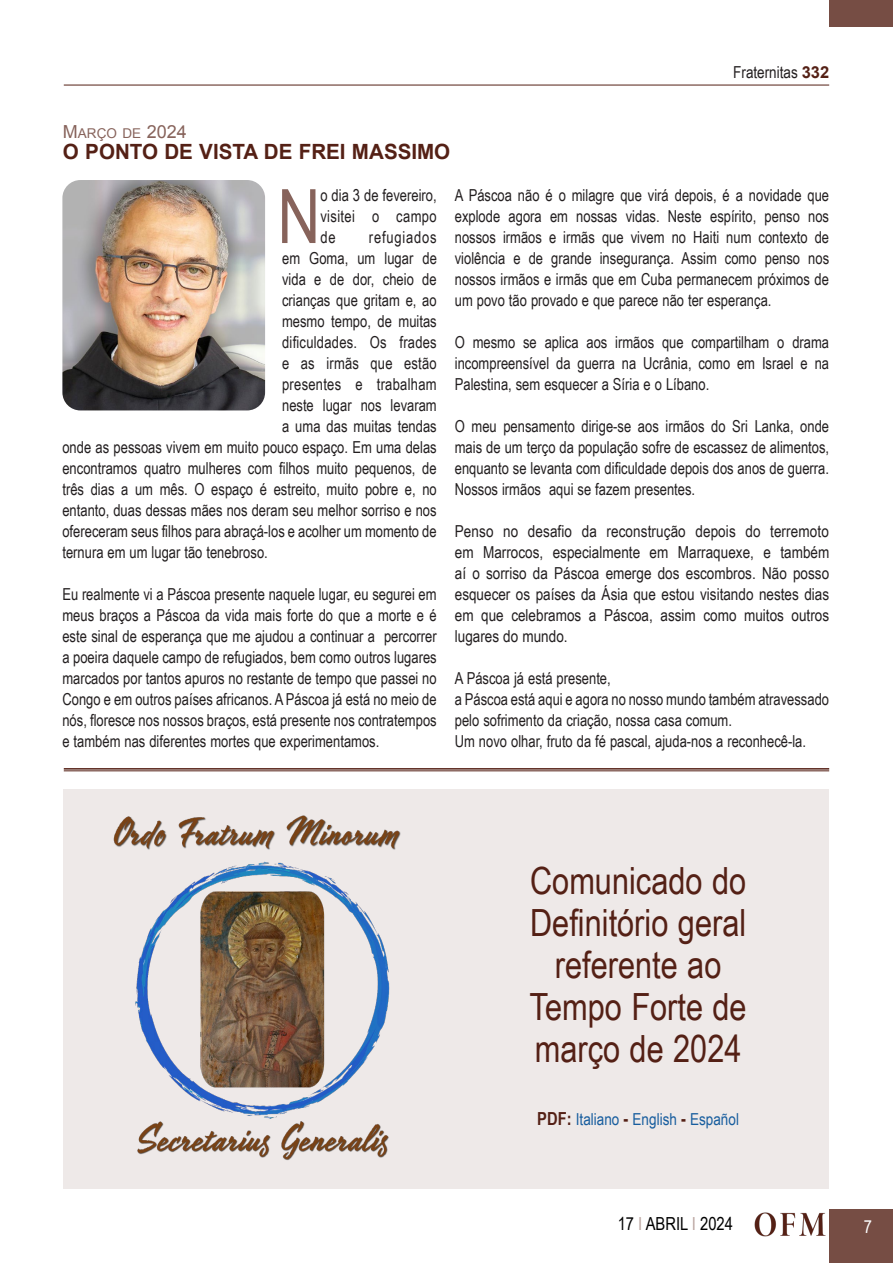
<style>
.page{position:relative;width:893px;height:1263px;background:#fff}
.page>*{position:absolute;margin:0;border:0;box-sizing:border-box;transform-origin:0 0}
.Titolo{font:75.15px "Arial Narrow";color:#87635b;scale:.96 1}
.Titolo_piccolo{font:37.5px "Arial Narrow";color:#542015}
.Titolo-2{font:700 21px "Arial";color:#542015}
.t1{font:18px "Arial Narrow";color:#000}
.t2{font:18px "Arial Narrow";color:#fff}
.Titolo-3{font:16.5px/21px "Arial Narrow";color:#231f20;text-align:justify;scale:.96 1}
.Titolo-4{font:16.5px/21px "Arial Narrow";color:#231f20;text-align:justify}
.Testo_normal{font:16.5px "Arial Narrow";color:#175d9e}
.Titolo-5{font:16.5px "Arial Narrow";letter-spacing:.05em;color:#231f20;scale:.96 1}
.Titolo_piccolo-2{font:13.5px "Arial";color:#87635b}
.s1{font-family:"Arial";font-weight:700;color:#542015}
.s2{font-size:18px}
.s3{font-weight:700;font-size:18px;color:#542015}
.s4{color:#bba6a1}
</style>
<div class="page">
<div style="left:829px;top:1209px;width:64px;height:54px;background:#764d44"></div>
<hr style="left:64px;top:85px;width:765px;height:1px;background:#542015">
<div style="left:829px;top:0;width:64px;height:27px;background:#764d44"></div>
<img style="left:755px;top:1212px;width:71px;height:24px">
<img style="left:62px;top:180px;width:203px;height:230px">
<hr style="left:64px;top:768px;width:765px;height:2px;background:#542015">
<hr style="left:64px;top:770px;width:765px;height:1px;background:#542015">
<div style="left:64px;top:789px;width:765px;height:399px;background:#eee9e8"></div>
<img style="left:113px;top:815px;width:288px;height:346px">
<p class="Titolo-4" style="left:733px;top:61px;width:97px">Fraternitas <span class="s1">332</span></p>
<p class="Titolo_piccolo-2" style="left:63px;top:124px;width:125px"><span class="s2">M</span>ARÇO DE <span class="s2">2024</span></p>
<p class="Titolo-2" style="left:63px;top:138px;width:389px">O PONTO DE VISTA DE FREI MASSIMO</p>
<p class="Titolo" style="left:278px;top:161px;width:46px">N</p>
<p class="Titolo-3" style="left:320px;top:184px;width:123px">o dia 3 de fevereiro, visitei o campo de</p>
<p class="Titolo-3" style="left:455px;top:184px;width:391px">A Páscoa não é o milagre que virá depois, é a novidade que explode agora em nossas vidas. Neste espírito, penso nos nossos irmãos e irmãs que vivem no Haiti num contexto de violência e de grande insegurança. Assim como penso nos nossos irmãos e irmãs que em Cuba permanecem próximos de um povo tão provado e que parece não ter esperança.</p>
<p class="Titolo-3" style="left:455px;top:331px;width:391px">O mesmo se aplica aos irmãos que compartilham o drama incompreensível da guerra na Ucrânia, como em Israel e na Palestina, sem esquecer a Síria e o Líbano.</p>
<p class="Titolo-3" style="left:455px;top:415px;width:391px">O meu pensamento dirige-se aos irmãos do Sri Lanka, onde mais de um terço da população sofre de escassez de alimentos, enquanto se levanta com dificuldade depois dos anos de guerra.<br>Nossos irmãos aqui se fazem presentes.</p>
<p class="Titolo-4" style="left:455px;top:520px;width:376px">Penso no desafio da reconstrução depois do terremoto em Marrocos, especialmente em Marraquexe, e também aí o sorriso da Páscoa emerge dos escombros. Não posso esquecer os países da Ásia que estou visitando nestes dias em que celebramos a Páscoa, assim como muitos outros lugares do mundo.</p>
<p class="Titolo-3" style="left:455px;top:667px;width:164px">A Páscoa já está presente,</p>
<p class="Titolo-3" style="left:455px;top:688px;width:391px">a Páscoa está aqui e agora no nosso mundo também atravessado pelo sofrimento da criação, nossa casa comum.</p>
<p class="Titolo-3" style="left:455px;top:730px;width:367px">Um novo olhar, fruto da fé pascal, ajuda-nos a reconhecê-la.</p>
<p class="Titolo-5" style="left:369px;top:225px;width:72px">refugiados</p>
<p class="Titolo-3" style="left:282px;top:247px;width:163px">em Goma, um lugar de</p>
<p class="Titolo-3" style="left:282px;top:268px;width:163px">vida e de dor, cheio de</p>
<p class="Titolo-3" style="left:282px;top:289px;width:163px">crianças que gritam e, ao</p>
<p class="Titolo-3" style="left:282px;top:310px;width:163px">mesmo tempo, de muitas</p>
<p class="Titolo-3" style="left:282px;top:331px;width:163px">dificuldades. Os frades</p>
<p class="Titolo-3" style="left:282px;top:352px;width:163px">e as irmãs que estão</p>
<p class="Titolo-3" style="left:282px;top:373px;width:163px">presentes e trabalham</p>
<p class="Titolo-3" style="left:282px;top:394px;width:163px">neste lugar nos levaram</p>
<p class="Titolo-3" style="left:282px;top:415px;width:163px">a uma das muitas tendas</p>
<p class="Titolo-3" style="left:62px;top:436px;width:391px">onde as pessoas vivem em muito pouco espaço. Em uma delas</p>
<p class="Titolo-3" style="left:62px;top:457px;width:391px">encontramos quatro mulheres com filhos muito pequenos, de</p>
<p class="Titolo-3" style="left:62px;top:478px;width:391px">três dias a um mês. O espaço é estreito, muito pobre e, no</p>
<p class="Titolo-3" style="left:62px;top:499px;width:391px">entanto, duas dessas mães nos deram seu melhor sorriso e nos</p>
<p class="Titolo-3" style="left:62px;top:520px;width:391px">ofereceram seus filhos para abraçá-los e acolher um momento de</p>
<p class="Titolo-3" style="left:62px;top:541px;width:215px">ternura em um lugar tão tenebroso.</p>
<p class="Titolo-3" style="left:62px;top:583px;width:391px">Eu realmente vi a Páscoa presente naquele lugar, eu segurei em meus braços a Páscoa da vida mais forte do que a morte e é este sinal de esperança que me ajudou a continuar a percorrer a poeira daquele campo de refugiados, bem como outros lugares marcados por tantos apuros no restante de tempo que passei no Congo e em outros países africanos. A Páscoa já está no meio de nós, floresce nos nossos braços, está presente nos contratempos e também nas diferentes mortes que experimentamos.</p>
<p class="Titolo_piccolo" style="left:530px;top:853px;width:218px">Comunicado do</p>
<p class="Titolo_piccolo" style="left:530px;top:895px;width:218px">Definitório geral</p>
<p class="Titolo_piccolo" style="left:555px;top:937px;width:168px">referente ao</p>
<p class="Titolo_piccolo" style="left:530px;top:979px;width:219px">Tempo Forte de</p>
<p class="Titolo_piccolo" style="left:535px;top:1021px;width:208px">março de 2024</p>
<p class="Testo_normal" style="left:537px;top:1107px;width:203px"><span class="s3">PDF:</span> Italiano <span class="s3">-</span> English <span class="s3">-</span> Español</p>
<p class="t1" style="left:618px;top:1210px;width:117px">17 <span class="s4">I</span> ABRIL <span class="s4">I</span> 2024</p>
<p class="t2" style="left:864px;top:1213px;width:10px">7</p>
</div>
